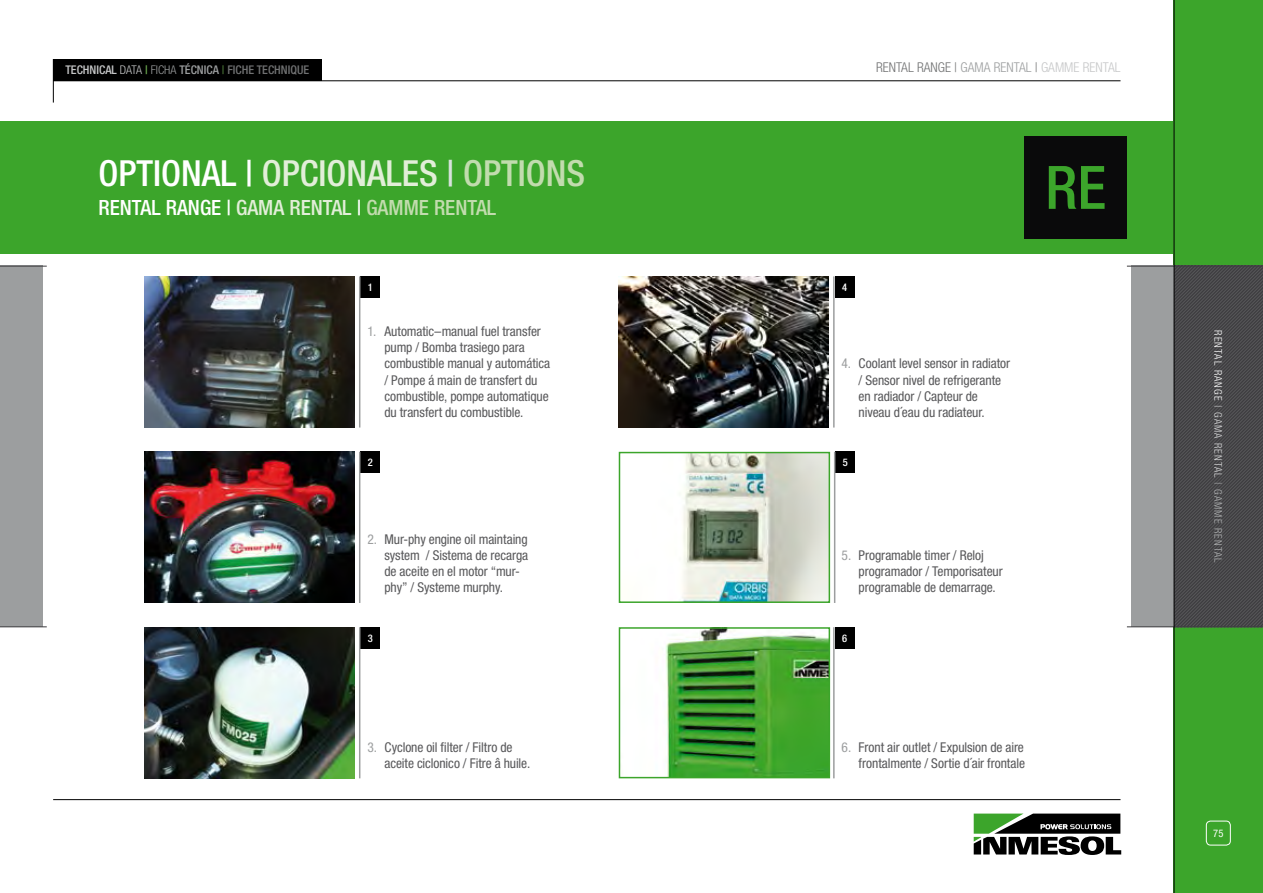
<style>
.page{position:relative;width:1263px;height:893px;background:#fff}
.page>*{position:absolute;margin:0;border:0;box-sizing:border-box;transform-origin:0 0}
.t1{font:500 condensed 60px "Helvetica Neue LT Std";color:#3ca52b}
.t2{font:500 condensed 36px "Helvetica Neue LT Std";color:#e2eed8}
.t3{font:500 condensed 21px "Helvetica Neue LT Std";color:#fff}
.t4{font:condensed 13.5px/16.2px "Helvetica Neue LT Std";letter-spacing:-.005em;color:#58585a}
.t5{font:300 condensed 13.5px "Helvetica Neue LT Std";color:#707172}
.t6{font:500 condensed 12px "Helvetica Neue LT Std";color:#707172}
.t7{font:300 condensed 10.5px "Helvetica Neue LT Std";letter-spacing:.1em;color:#b1b3b4}
.t8{font:500 condensed 10.5px "Helvetica Neue LT Std";color:#fff}
.t9{font:condensed 10.5px "Helvetica Neue LT Std";color:#fff}
.s1{color:#c6c7c8}
.s2{font-weight:300;color:#c6c7c8}
.s3{color:#75b756}
.s4{font-weight:300;color:#9c9e9f}
.s5{color:#9c9e9f}
.s6{font-weight:300;color:#75b756}
.s7{color:#fff}
.s8{color:#d8e2dd}
.s9{color:#c2dcae}
.s10{color:#e2eed8}
.s11{color:#d9dadb}
</style>
<div class="page">
<div style="left:0;top:121px;width:1263px;height:133px;background:#3ca52b"></div>
<div style="left:0;top:266px;width:43px;height:361px;background:#9c9e9f"></div>
<svg style="left:974px;top:814px;width:147px;height:41px"></svg>
<hr style="left:53px;top:799px;width:1067px;height:1px;background:#000">
<hr style="left:53px;top:59px;width:1px;height:44px;background:#000">
<hr style="left:53px;top:81px;width:1067px;height:1px;background:#000">
<div style="left:1174px;top:0;width:89px;height:893px;background:#3ca52b"></div>
<svg style="left:1175px;top:267px;width:88px;height:359px;background:#48474a"></svg>
<div style="left:1131px;top:266px;width:43px;height:361px;background:#9c9e9f"></div>
<div style="left:1206px;top:821px;width:25px;height:24px;border:1px solid #fff;border-radius:4px"></div>
<div style="left:53px;top:59px;width:268px;height:22px;background:#000"></div>
<img style="left:145px;top:276px;width:209px;height:152px">
<div style="left:360px;top:276px;width:20px;height:22px;background:#000"></div>
<hr style="left:359px;top:276px;width:1px;height:152px;background:#9c9e9f">
<img style="left:145px;top:627px;width:209px;height:151px">
<div style="left:360px;top:627px;width:20px;height:21px;background:#000"></div>
<hr style="left:359px;top:627px;width:1px;height:151px;background:#9c9e9f">
<div style="left:835px;top:627px;width:19px;height:21px;background:#000"></div>
<hr style="left:833px;top:627px;width:2px;height:151px;background:#9c9e9f">
<img style="left:619px;top:276px;width:210px;height:152px">
<div style="left:835px;top:276px;width:19px;height:22px;background:#000"></div>
<hr style="left:833px;top:276px;width:2px;height:152px;background:#9c9e9f">
<img style="left:145px;top:452px;width:209px;height:151px">
<div style="left:360px;top:452px;width:20px;height:21px;background:#000"></div>
<hr style="left:359px;top:452px;width:1px;height:151px;background:#9c9e9f">
<img style="left:682px;top:455px;width:145px;height:145px">
<div style="left:619px;top:452px;width:211px;height:151px;border:2px solid #3ca52b"></div>
<div style="left:835px;top:452px;width:20px;height:21px;background:#000"></div>
<hr style="left:834px;top:452px;width:1px;height:151px;background:#9c9e9f">
<img style="left:665px;top:630px;width:162px;height:145px">
<div style="left:619px;top:627px;width:211px;height:151px;border:2px solid #3ca52b"></div>
<hr style="left:0;top:266px;width:47px;height:1px;background:#3e3d40">
<hr style="left:0;top:626px;width:47px;height:1px;background:#3e3d40">
<hr style="left:1127px;top:266px;width:136px;height:1px;background:#3e3d40">
<hr style="left:1127px;top:626px;width:136px;height:1px;background:#3e3d40">
<hr style="left:1174px;top:0;width:1px;height:893px;background:#000">
<div style="left:1024px;top:136px;width:103px;height:103px;background:#0a0a0b"></div>
<p class="t6" style="left:65px;top:63px;width:245px"><span class="s1">TECHNICAL</span> <span class="s2">DATA</span> <span class="s3">|</span> <span class="s4">FICHA</span> <span class="s5">TÉCNICA</span> <span class="s6">|</span> FICHE TECHNIQUE</p>
<p class="t5" style="left:876px;top:59px;width:246px">RENTAL RANGE | <span class="s5">GAMA RENTAL</span> | <span class="s1">GAMME RENTAL</span></p>
<h2 class="t2" style="left:98px;top:151px;width:488px"><span class="s7">OPTIONAL |</span> OPCIONALES <span class="s8">|</span> <span class="s9">OPTIONS</span></h2>
<h3 class="t3" style="left:98px;top:195px;width:399px">RENTAL RANGE | <span class="s10">GAMA RENTAL</span> | <span class="s9">GAMME RENTAL</span></h3>
<h1 class="t1" style="left:1045px;top:152px;width:63px">RE</h1>
<p class="t8" style="left:368px;top:281px;width:7px">1</p>
<p class="t8" style="left:842px;top:281px;width:7px">4</p>
<p class="t4" style="left:384px;top:323px;width:167px;text-indent:-17px"><span class="s5">1.</span> Automatic–manual fuel transfer pump / Bomba trasiego para combustible manual y automática / Pompe á main de transfert du combustible, pompe automatique du transfert du combustible.</p>
<p class="t8" style="left:368px;top:456px;width:7px">2</p>
<p class="t4" style="left:384px;top:531px;width:145px;text-indent:-17px"><span class="s5">2.</span> Mur-phy engine oil maintaing system / Sistema de recarga de aceite en el motor “mur&shy;phy” / Systeme murphy.</p>
<p class="t4" style="left:859px;top:355px;width:153px;text-indent:-17px"><span class="s5">4.</span> Coolant level sensor in radiator / Sensor nivel de refrigerante en radiador / Capteur de niveau d´eau du radiateur.</p>
<p class="t8" style="left:843px;top:456px;width:7px">5</p>
<p class="t4" style="left:859px;top:547px;width:146px;text-indent:-17px"><span class="s5">5.</span> Programable timer / Reloj programador / Temporisateur programable de demarrage.</p>
<p class="t7" style="left:1224px;top:330px;width:234px;rotate:90deg"><span class="s7">RENTAL RANGE</span> <span class="s11">| GAMA RENTAL</span> | GAMME RENTAL</p>
<p class="t8" style="left:368px;top:632px;width:7px">3</p>
<p class="t8" style="left:842px;top:632px;width:7px">6</p>
<p class="t4" style="left:384px;top:739px;width:147px;text-indent:-17px"><span class="s5">3.</span> Cyclone oil filter / Filtro de aceite ciclonico / Fitre â huile.</p>
<p class="t4" style="left:842px;top:739px;width:185px;text-align:right"><span class="s5">6.</span> Front air outlet / Expulsion de aire frontalmente / Sortie d´air frontale</p>
<p class="t9" style="left:1213px;top:827px;width:12px">75</p>
</div>
